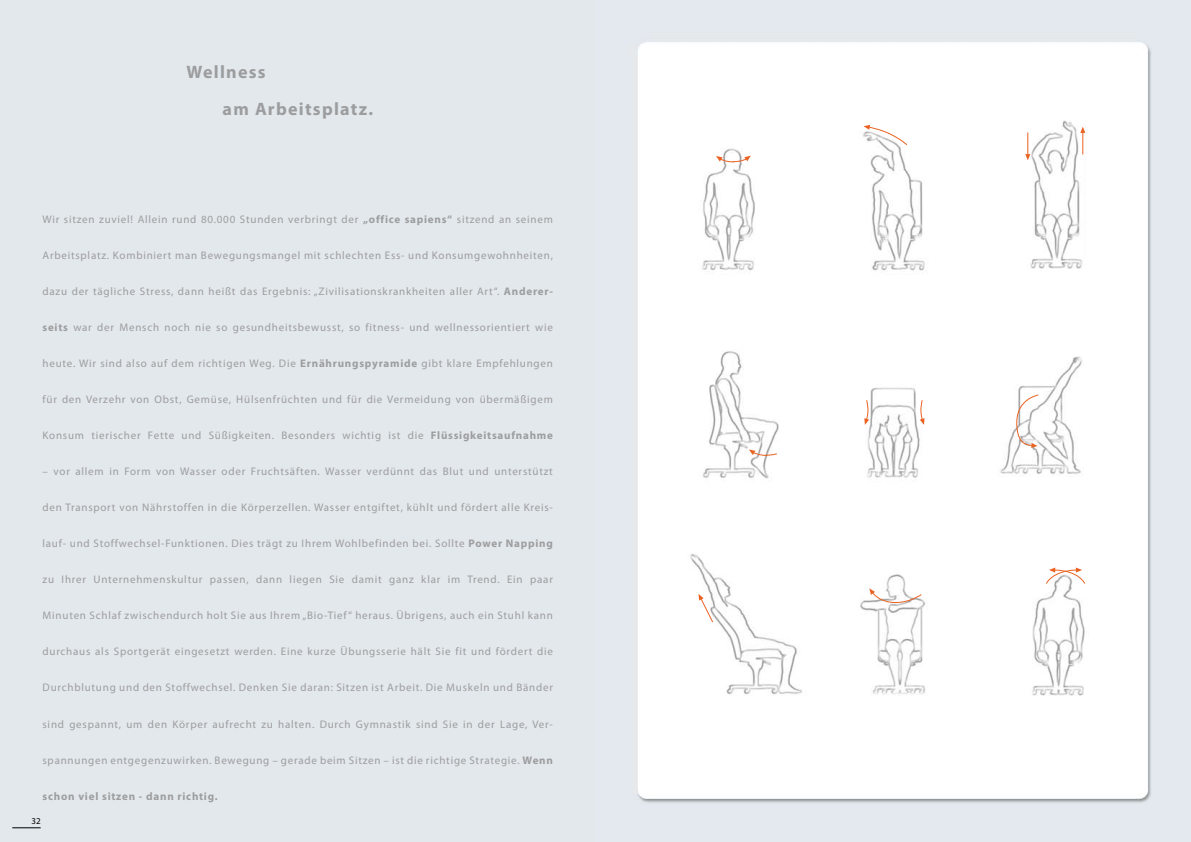
<style>
.page{position:relative;width:1191px;height:842px;background:#fff}
.page>*{position:absolute;margin:0;border:0;box-sizing:border-box;transform-origin:0 0}
.t1{font:700 18px/37px "Myriad Pro";letter-spacing:.07em;color:#9c9d9f}
.t2{font:11px "Myriad Pro";letter-spacing:.07em;color:#9c9d9f}
.t3{font:700 11px "Myriad Pro";letter-spacing:.07em;color:#9c9d9f}
.t4{font:9px "Myriad Pro";color:#000}
.s1{font-weight:700}
</style>
<div class="page">
<div style="left:0;top:0;width:595px;height:842px;background:#e3e8ec"></div>
<svg style="left:12px;top:827px;width:29px;height:1px"></svg>
<img style="left:595px;top:0;width:596px;height:842px">
<svg style="left:716px;top:156px;width:35px;height:7px"></svg>
<svg style="left:863px;top:125px;width:44px;height:21px"></svg>
<svg style="left:1025px;top:132px;width:5px;height:28px"></svg>
<svg style="left:1080px;top:127px;width:5px;height:27px"></svg>
<svg style="left:749px;top:449px;width:29px;height:7px"></svg>
<svg style="left:919px;top:399px;width:5px;height:26px"></svg>
<svg style="left:864px;top:399px;width:5px;height:26px"></svg>
<svg style="left:1015px;top:394px;width:24px;height:54px"></svg>
<svg style="left:698px;top:594px;width:16px;height:29px"></svg>
<svg style="left:869px;top:588px;width:53px;height:15px"></svg>
<svg style="left:1045px;top:567px;width:40px;height:17px"></svg>
<h1 class="t1" style="left:223px;top:53px;width:152px;text-indent:-36px">Wellness<br>am Arbeitsplatz.</h1>
<p class="t2" style="left:43px;top:213px;width:512px">Wir sitzen zuviel! Allein rund 80.000 Stunden verbringt der <span class="s1">„office sapiens“</span> sitzend an seinem</p>
<p class="t2" style="left:43px;top:249px;width:512px">Arbeitsplatz. Kombiniert man Bewegungsmangel mit schlechten Ess- und Konsumgewohnheiten,</p>
<p class="t2" style="left:43px;top:285px;width:512px">dazu der tägliche Stress, dann heißt das Ergebnis: „Zivilisationskrankheiten aller Art“. <span class="s1">Anderer-</span></p>
<p class="t2" style="left:43px;top:321px;width:512px"><span class="s1">seits</span> war der Mensch noch nie so gesundheitsbewusst, so fitness- und wellnessorientiert wie</p>
<p class="t2" style="left:43px;top:357px;width:512px">heute. Wir sind also auf dem richtigen Weg. Die <span class="s1">Ernährungspyramide</span> gibt klare Empfehlungen</p>
<p class="t2" style="left:43px;top:393px;width:512px">für den Verzehr von Obst, Gemüse, Hülsenfrüchten und für die Vermeidung von übermäßigem</p>
<p class="t2" style="left:43px;top:429px;width:512px">Konsum tierischer Fette und Süßigkeiten. Besonders wichtig ist die <span class="s1">Flüssigkeitsaufnahme</span></p>
<p class="t2" style="left:43px;top:465px;width:512px">– vor allem in Form von Wasser oder Fruchtsäften. Wasser verdünnt das Blut und unterstützt</p>
<p class="t2" style="left:43px;top:501px;width:512px">den Transport von Nährstoffen in die Körperzellen. Wasser entgiftet, kühlt und fördert alle Kreis-</p>
<p class="t2" style="left:43px;top:537px;width:512px">lauf- und Stoffwechsel-Funktionen. Dies trägt zu Ihrem Wohlbefinden bei. Sollte <span class="s1">Power Napping</span></p>
<p class="t2" style="left:43px;top:573px;width:512px">zu Ihrer Unternehmenskultur passen, dann liegen Sie damit ganz klar im Trend. Ein paar</p>
<p class="t2" style="left:43px;top:609px;width:512px">Minuten Schlaf zwischendurch holt Sie aus Ihrem „Bio-Tief“ heraus. Übrigens, auch ein Stuhl kann</p>
<p class="t2" style="left:43px;top:645px;width:512px">durchaus als Sportgerät eingesetzt werden. Eine kurze Übungsserie hält Sie fit und fördert die</p>
<p class="t2" style="left:43px;top:681px;width:512px">Durchblutung und den Stoffwechsel. Denken Sie daran: Sitzen ist Arbeit. Die Muskeln und Bänder</p>
<p class="t2" style="left:43px;top:717px;width:512px">sind gespannt, um den Körper aufrecht zu halten. Durch Gymnastik sind Sie in der Lage, Ver-</p>
<p class="t2" style="left:43px;top:753px;width:512px">spannungen entgegenzuwirken. Bewegung – gerade beim Sitzen – ist die richtige Strategie. <span class="s1">Wenn</span></p>
<p class="t3" style="left:43px;top:789px;width:177px">schon viel sitzen - dann richtig.</p>
<p class="t4" style="left:31px;top:815px;width:11px">32</p>
</div>
